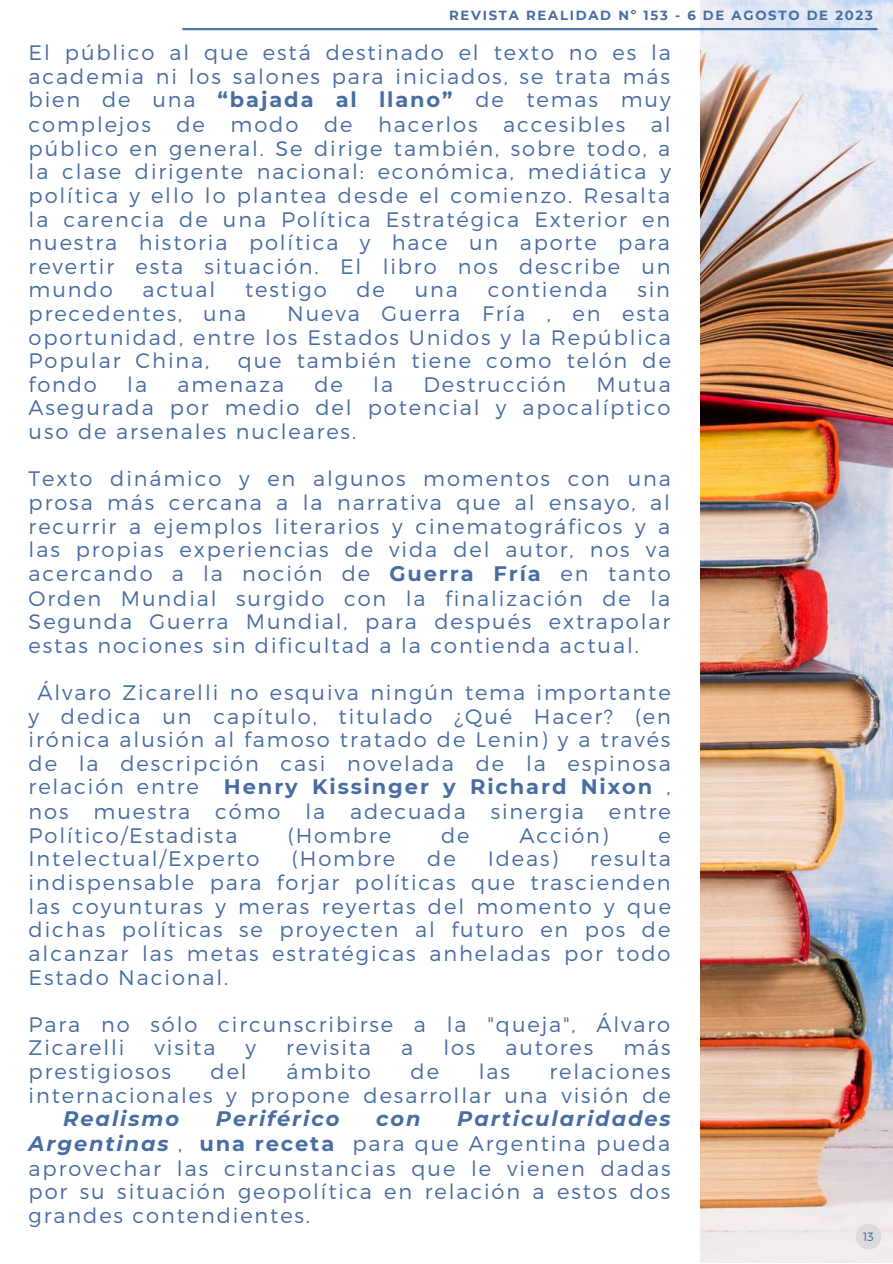
<style>
.page{position:relative;width:893px;height:1264px;background:#fff}
.page>*{position:absolute;margin:0;border:0;box-sizing:border-box;transform-origin:0 0}
.t1{font:300 21px/23.7px "Montserrat";letter-spacing:.09em;color:#476da2;text-align:justify}
.t2{font:italic 700 21px "Montserrat";letter-spacing:.09em;color:#476da2}
.t3{font:700 13.2px "Montserrat";letter-spacing:.13em;color:#476da2}
.t4{font:300 12px "Montserrat";color:#42618b}
.s1{font-weight:700}
.s2{font-weight:700;font-style:italic}
</style>
<div class="page">
<img style="left:701px;top:0;width:191px;height:1262px">
<div style="left:855px;top:1223px;width:26px;height:26px;background:#dcdade;border-radius:50%"></div>
<hr style="left:182px;top:28px;width:695px;height:2px;background:#4c75ad">
<p class="t3" style="left:449px;top:7px;width:425px">REVISTA REALIDAD Nº 153 - 6 DE AGOSTO DE 2023</p>
<p class="t1" style="left:29px;top:40px;width:643px">El público al que está destinado el texto no es la academia ni los salones para iniciados, se trata más bien de una <span class="s1">“bajada al llano”</span> de temas muy complejos de modo de hacerlos accesibles al público en general. Se dirige también, sobre todo, a la clase dirigente nacional: económica, mediática y política y ello lo plantea desde el comienzo. Resalta la carencia de una Política Estratégica Exterior en nuestra historia política y hace un aporte para revertir esta situación. El libro nos describe un mundo</p>
<p class="t1" style="left:142px;top:277px;width:74px">actual</p>
<p class="t1" style="left:245px;top:277px;width:83px">testigo</p>
<p class="t1" style="left:356px;top:277px;width:30px">de</p>
<p class="t1" style="left:414px;top:277px;width:45px">una</p>
<p class="t1" style="left:487px;top:277px;width:121px">contienda</p>
<p class="t1" style="left:637px;top:277px;width:34px">sin</p>
<p class="t1" style="left:29px;top:300px;width:219px">precedentes, una</p>
<p class="t1" style="left:29px;top:301px;width:643px;text-indent:258px">Nueva Guerra Fría , en esta oportunidad, entre los Estados Unidos y la República Popular China,</p>
<p class="t1" style="left:238px;top:348px;width:435px">que también tiene como telón de</p>
<p class="t1" style="left:29px;top:371px;width:70px">fondo</p>
<p class="t1" style="left:127px;top:371px;width:21px">la</p>
<p class="t1" style="left:177px;top:371px;width:108px">amenaza</p>
<p class="t1" style="left:314px;top:371px;width:30px">de</p>
<p class="t1" style="left:373px;top:371px;width:21px">la</p>
<p class="t1" style="left:423px;top:371px;width:144px">Destrucción</p>
<p class="t1" style="left:29px;top:371px;width:643px;text-indent:568px">Mutua Asegurada por medio del potencial y apocalíptico uso de arsenales nucleares.</p>
<p class="t1" style="left:29px;top:466px;width:643px">Texto dinámico y en algunos momentos con una prosa más cercana a la narrativa que al ensayo, al recurrir a ejemplos literarios y cinematográficos y a las propias experiencias de vida del autor, nos va acercando a la noción de <span class="s1">Guerra Fría</span> en tanto Orden Mundial surgido con la finalización de la Segunda Guerra Mundial, para después extrapolar estas nociones sin dificultad a la contienda actual.</p>
<p class="t1" style="left:29px;top:679px;width:643px;text-indent:9px">Álvaro Zicarelli no esquiva ningún tema importante y dedica un capítulo, titulado ¿Qué Hacer? (en irónica alusión al famoso tratado de Lenin) y a través de la descripción casi novelada de la espinosa relación entre <span class="s1">Henry Kissinger y Richard Nixon</span> , nos muestra cómo la adecuada sinergia entre Político/Estadista</p>
<p class="t1" style="left:287px;top:822px;width:105px">(Hombre</p>
<p class="t1" style="left:441px;top:822px;width:30px">de</p>
<p class="t1" style="left:519px;top:822px;width:90px">Acción)</p>
<p class="t1" style="left:658px;top:822px;width:14px">e</p>
<p class="t1" style="left:29px;top:846px;width:232px">Intelectual/Experto</p>
<p class="t1" style="left:291px;top:846px;width:105px">(Hombre</p>
<p class="t1" style="left:427px;top:846px;width:30px">de</p>
<p class="t1" style="left:487px;top:846px;width:72px">Ideas)</p>
<p class="t1" style="left:29px;top:846px;width:644px;text-indent:561px">resulta indispensable para forjar políticas que trascienden las coyunturas y meras reyertas del momento y que dichas políticas se proyecten al futuro en pos de alcanzar las metas estratégicas anheladas por todo Estado Nacional.</p>
<p class="t1" style="left:29px;top:1011px;width:643px">Para no sólo circunscribirse a la "queja", Álvaro<br>Zicarelli</p>
<p class="t1" style="left:155px;top:1034px;width:62px">visita</p>
<p class="t1" style="left:245px;top:1034px;width:12px">y</p>
<p class="t1" style="left:286px;top:1034px;width:86px">revisita</p>
<p class="t1" style="left:401px;top:1034px;width:14px">a</p>
<p class="t1" style="left:443px;top:1034px;width:34px">los</p>
<p class="t1" style="left:505px;top:1034px;width:89px">autores</p>
<p class="t1" style="left:623px;top:1034px;width:49px">más</p>
<p class="t1" style="left:29px;top:1058px;width:144px">prestigiosos</p>
<p class="t1" style="left:210px;top:1058px;width:38px">del</p>
<p class="t1" style="left:286px;top:1058px;width:86px">ámbito</p>
<p class="t1" style="left:410px;top:1058px;width:30px">de</p>
<p class="t1" style="left:478px;top:1058px;width:33px">las</p>
<p class="t1" style="left:29px;top:1058px;width:643px;text-align:right">relaciones<br>internacionales y propone desarrollar una visión de</p>
<p class="t2" style="left:63px;top:1105px;width:117px">Realismo</p>
<p class="t2" style="left:216px;top:1105px;width:125px">Periférico</p>
<p class="t2" style="left:376px;top:1105px;width:46px">con</p>
<p class="t1" style="left:29px;top:1105px;width:643px;line-height:24.2px;text-indent:428px"><span class="s2">Particularidades Argentinas</span> , <span class="s1">una receta</span> para que Argentina pueda aprovechar las circunstancias que le vienen dadas por su situación geopolítica en relación a estos dos grandes contendientes.</p>
<p class="t4" style="left:863px;top:1228px;width:12px">13</p>
</div>
